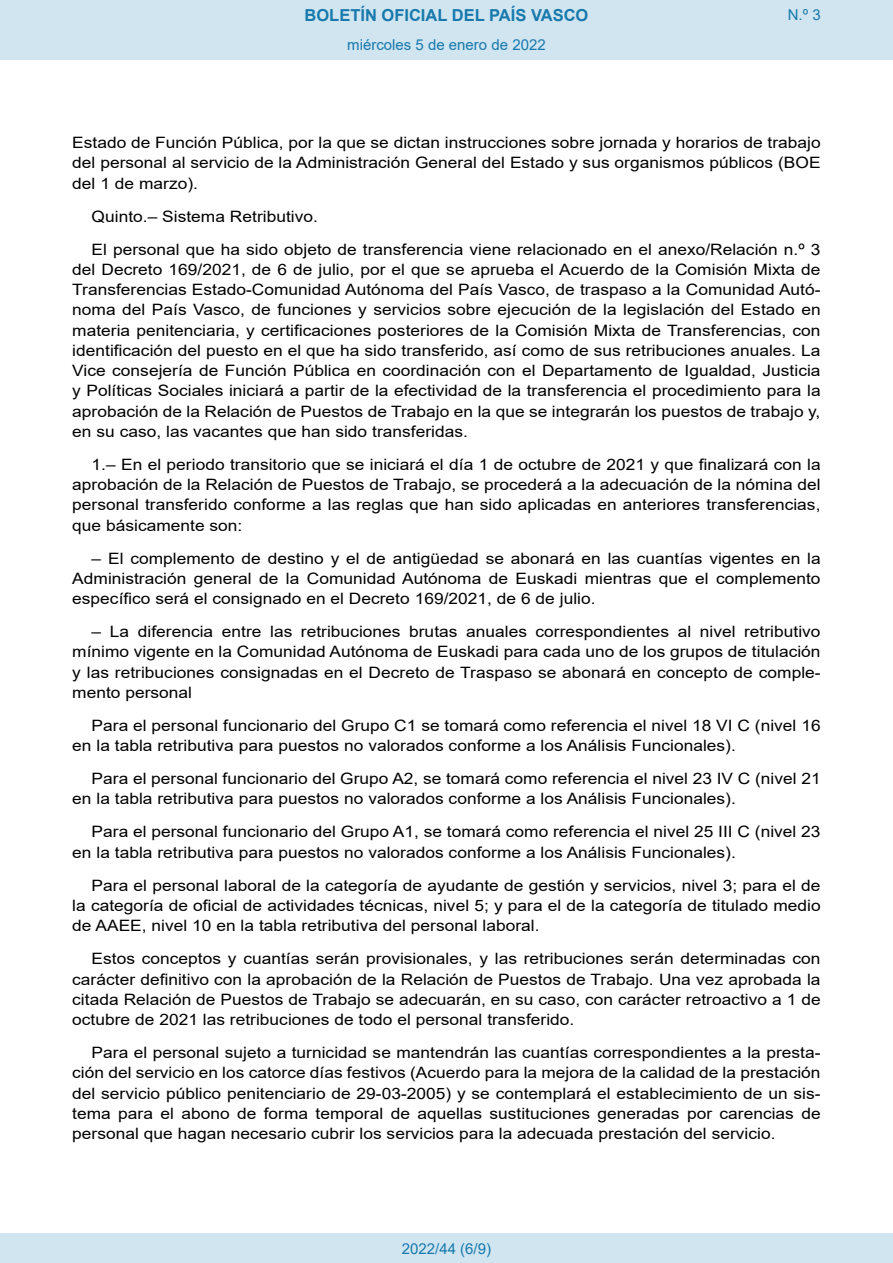
<style>
.page{position:relative;width:893px;height:1263px;background:#fff}
.page>*{position:absolute;margin:0;border:0;box-sizing:border-box;transform-origin:0 0}
.t1{font:700 16.5px "Arial";color:#1879ad}
.BOPVDetalle{font:15.6px/20.2px "Arial";color:#000;text-align:justify;scale:1.11 1}
.Paginacion_Centro{font:15px "Arial";color:#1879ad}
</style>
<div class="page">
<div style="left:0;top:0;width:893px;height:60px;background:#d0e5f0"></div>
<div style="left:0;top:1233px;width:893px;height:30px;background:#d0e5f0"></div>
<p class="t1" style="left:305px;top:3px;width:285px">BOLETÍN OFICIAL DEL PAÍS VASCO</p>
<p class="Paginacion_Centro" style="left:347px;top:35px;width:200px">miércoles 5 de enero de 2022</p>
<p class="Paginacion_Centro" style="left:788px;top:5px;width:34px">N.º 3</p>
<p class="BOPVDetalle" style="left:72px;top:132px;width:676px">Estado de Función Pública, por la que se dictan instrucciones sobre jornada y horarios de trabajo del personal al servicio de la Administración General del Estado y sus organismos públicos (BOE del 1 de marzo).</p>
<p class="BOPVDetalle" style="left:92px;top:206px;width:205px">Quinto.– Sistema Retributivo.</p>
<p class="BOPVDetalle" style="left:72px;top:239px;width:676px;text-indent:19px">El personal que ha sido objeto de transferencia viene relacionado en el anexo/Relación n.º 3 del Decreto 169/2021, de 6 de julio, por el que se aprueba el Acuerdo de la Comisión Mixta de Transferencias Estado-Comunidad Autónoma del País Vasco, de traspaso a la Comunidad Autó&shy;noma del País Vasco, de funciones y servicios sobre ejecución de la legislación del Estado en materia penitenciaria, y certificaciones posteriores de la Comisión Mixta de Transferencias, con identificación del puesto en el que ha sido transferido, así como de sus retribuciones anuales. La Vice consejería de Función Pública en coordinación con el Departamento de Igualdad, Justicia y Políticas Sociales iniciará a partir de la efectividad de la transferencia el procedimiento para la aprobación de la Relación de Puestos de Trabajo en la que se integrarán los puestos de trabajo y, en su caso, las vacantes que han sido transferidas.</p>
<p class="BOPVDetalle" style="left:72px;top:454px;width:676px;text-indent:19px">1.– En el periodo transitorio que se iniciará el día 1 de octubre de 2021 y que finalizará con la aprobación de la Relación de Puestos de Trabajo, se procederá a la adecuación de la nómina del personal transferido conforme a las reglas que han sido aplicadas en anteriores transferencias, que básicamente son:</p>
<p class="BOPVDetalle" style="left:72px;top:548px;width:676px;text-indent:19px">– El complemento de destino y el de antigüedad se abonará en las cuantías vigentes en la Administración general de la Comunidad Autónoma de Euskadi mientras que el complemento específico será el consignado en el Decreto 169/2021, de 6 de julio.</p>
<p class="BOPVDetalle" style="left:72px;top:621px;width:676px;text-indent:19px">– La diferencia entre las retribuciones brutas anuales correspondientes al nivel retributivo mínimo vigente en la Comunidad Autónoma de Euskadi para cada uno de los grupos de titulación y las retribuciones consignadas en el Decreto de Traspaso se abonará en concepto de comple&shy;mento personal</p>
<p class="BOPVDetalle" style="left:72px;top:715px;width:676px;text-indent:19px">Para el personal funcionario del Grupo C1 se tomará como referencia el nivel 18 VI C (nivel 16 en la tabla retributiva para puestos no valorados conforme a los Análisis Funcionales).</p>
<p class="BOPVDetalle" style="left:72px;top:768px;width:676px;text-indent:19px">Para el personal funcionario del Grupo A2, se tomará como referencia el nivel 23 IV C (nivel 21 en la tabla retributiva para puestos no valorados conforme a los Análisis Funcionales).</p>
<p class="BOPVDetalle" style="left:72px;top:822px;width:676px;text-indent:19px">Para el personal funcionario del Grupo A1, se tomará como referencia el nivel 25 III C (nivel 23 en la tabla retributiva para puestos no valorados conforme a los Análisis Funcionales).</p>
<p class="BOPVDetalle" style="left:72px;top:875px;width:676px;text-indent:19px">Para el personal laboral de la categoría de ayudante de gestión y servicios, nivel 3; para el de la categoría de oficial de actividades técnicas, nivel 5; y para el de la categoría de titulado medio de AAEE, nivel 10 en la tabla retributiva del personal laboral.</p>
<p class="BOPVDetalle" style="left:72px;top:948px;width:676px;text-indent:19px">Estos conceptos y cuantías serán provisionales, y las retribuciones serán determinadas con carácter definitivo con la aprobación de la Relación de Puestos de Trabajo. Una vez aprobada la citada Relación de Puestos de Trabajo se adecuarán, en su caso, con carácter retroactivo a 1 de octubre de 2021 las retribuciones de todo el personal transferido.</p>
<p class="BOPVDetalle" style="left:72px;top:1042px;width:676px;text-indent:19px">Para el personal sujeto a turnicidad se mantendrán las cuantías correspondientes a la presta&shy;ción del servicio en los catorce días festivos (Acuerdo para la mejora de la calidad de la prestación del servicio público penitenciario de 29-03-2005) y se contemplará el establecimiento de un sis&shy;tema para el abono de forma temporal de aquellas sustituciones generadas por carencias de personal que hagan necesario cubrir los servicios para la adecuada prestación del servicio.</p>
<p class="Paginacion_Centro" style="left:402px;top:1238px;width:91px">2022/44 (6/9)</p>
</div>
